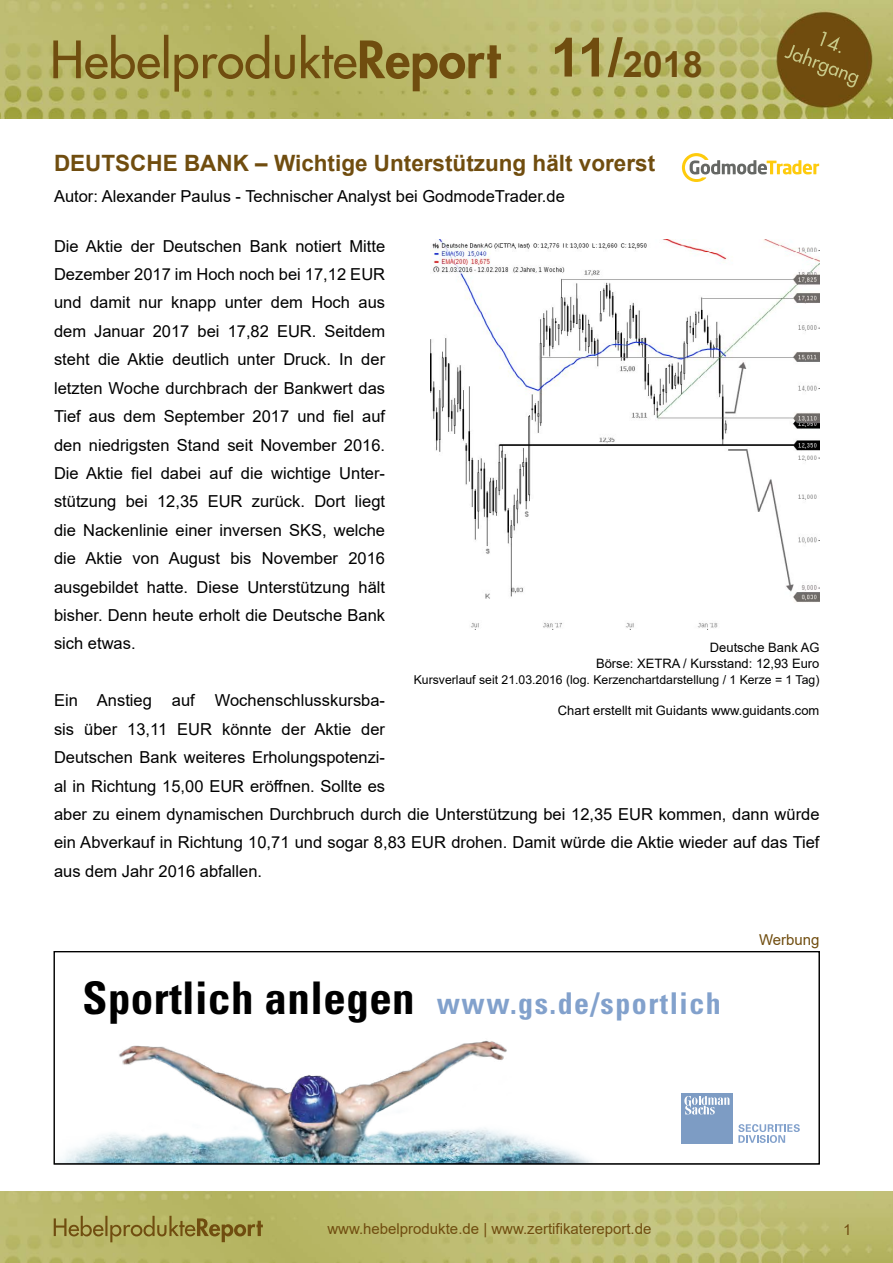
<style>
.page{position:relative;width:893px;height:1263px;background:#fff}
.page>*{position:absolute;margin:0;border:0;box-sizing:border-box;transform-origin:0 0}
.t1{font:700 36px "Arial";color:#704d0f}
.t2{font:700 condensed 30px "Univers";letter-spacing:.05em;color:#82a1cc}
.t3{font:700 22.5px "Arial";color:#704d0f}
.t4{font:16.5px/28.3px "Arial";color:#000;text-align:justify}
.t5{font:15px "Arial";color:#704d0f}
.t6{font:12.9px/15.6px "Arial";color:#000;text-align:right}
.t7{font:12.3px "Arial";color:#000}
.s1{font-size:54px}
.s2{font-size:45px;color:#000}
</style>
<div class="page">
<img style="left:0;top:1192px;width:893px;height:71px">
<img style="left:0;top:0;width:893px;height:119px">
<img style="left:60px;top:1040px;width:622px;height:122px">
<div style="left:682px;top:1093px;width:51px;height:51px;background:#7d9cc4"></div>
<svg style="left:684px;top:1096px;width:45px;height:18px"></svg>
<svg style="left:738px;top:1124px;width:62px;height:19px"></svg>
<div style="left:54px;top:951px;width:766px;height:213px;border:1px solid #000"></div>
<img style="left:431px;top:240px;width:389px;height:389px">
<svg style="left:682px;top:153px;width:137px;height:29px"></svg>
<h1 class="t1" style="left:551px;top:39px;width:154px"><span class="s1">11/</span>2018</h1>
<h3 class="t3" style="left:54px;top:147px;width:603px">DEUTSCHE BANK – Wichtige Unterstützung hält vorerst</h3>
<p class="t4" style="left:54px;top:182px;width:512px">Autor: Alexander Paulus - Technischer Analyst bei GodmodeTrader.de</p>
<p class="t4" style="left:54px;top:232px;width:333px">Die Aktie der Deutschen Bank notiert Mitte Dezember 2017 im Hoch noch bei 17,12 EUR und damit nur knapp unter dem Hoch aus dem Januar 2017 bei 17,82 EUR. Seitdem steht die Aktie deutlich unter Druck. In der letzten Woche durchbrach der Bankwert das Tief aus dem September 2017 und fiel auf den niedrigsten Stand seit November 2016.<br>Die Aktie fiel dabei auf die wichtige Unter&shy;stützung bei 12,35 EUR zurück. Dort liegt die Nackenlinie einer inversen SKS, welche die Aktie von August bis November 2016 ausgebildet hatte. Diese Unterstützung hält bisher. Denn heute erholt die Deutsche Bank sich etwas.</p>
<p class="t6" style="left:596px;top:640px;width:225px">Deutsche Bank AG<br>Börse: XETRA / Kursstand: 12,93 Euro</p>
<p class="t7" style="left:414px;top:671px;width:407px">Kursverlauf seit 21.03.2016 (log. Kerzenchartdarstellung / 1 Kerze = 1 Tag)</p>
<p class="t6" style="left:558px;top:702px;width:263px">Chart erstellt mit Guidants www.guidants.com</p>
<p class="t4" style="left:54px;top:686px;width:767px;text-align:left">Ein Anstieg auf Wochenschlusskursba-<br>sis über 13,11 EUR könnte der Aktie der<br>Deutschen Bank weiteres Erholungspotenzi-<br>al in Richtung 15,00 EUR eröffnen. Sollte es<br>aber zu einem dynamischen Durchbruch durch die Unterstützung bei 12,35 EUR kommen, dann würde ein Abverkauf in Richtung 10,71 und sogar 8,83 EUR drohen. Damit würde die Aktie wieder auf das Tief aus dem Jahr 2016 abfallen.</p>
<h2 class="t2" style="left:83px;top:984px;width:640px"><span class="s2">Sportlich anlegen</span> www.gs.de/sportlich</h2>
<p class="t5" style="left:759px;top:930px;width:62px">Werbung</p>
<p class="t5" style="left:327px;top:1218px;width:326px">www.hebelprodukte.de | www.zertifikatereport.de</p>
<p class="t5" style="left:843px;top:1219px;width:10px">1</p>
</div>
